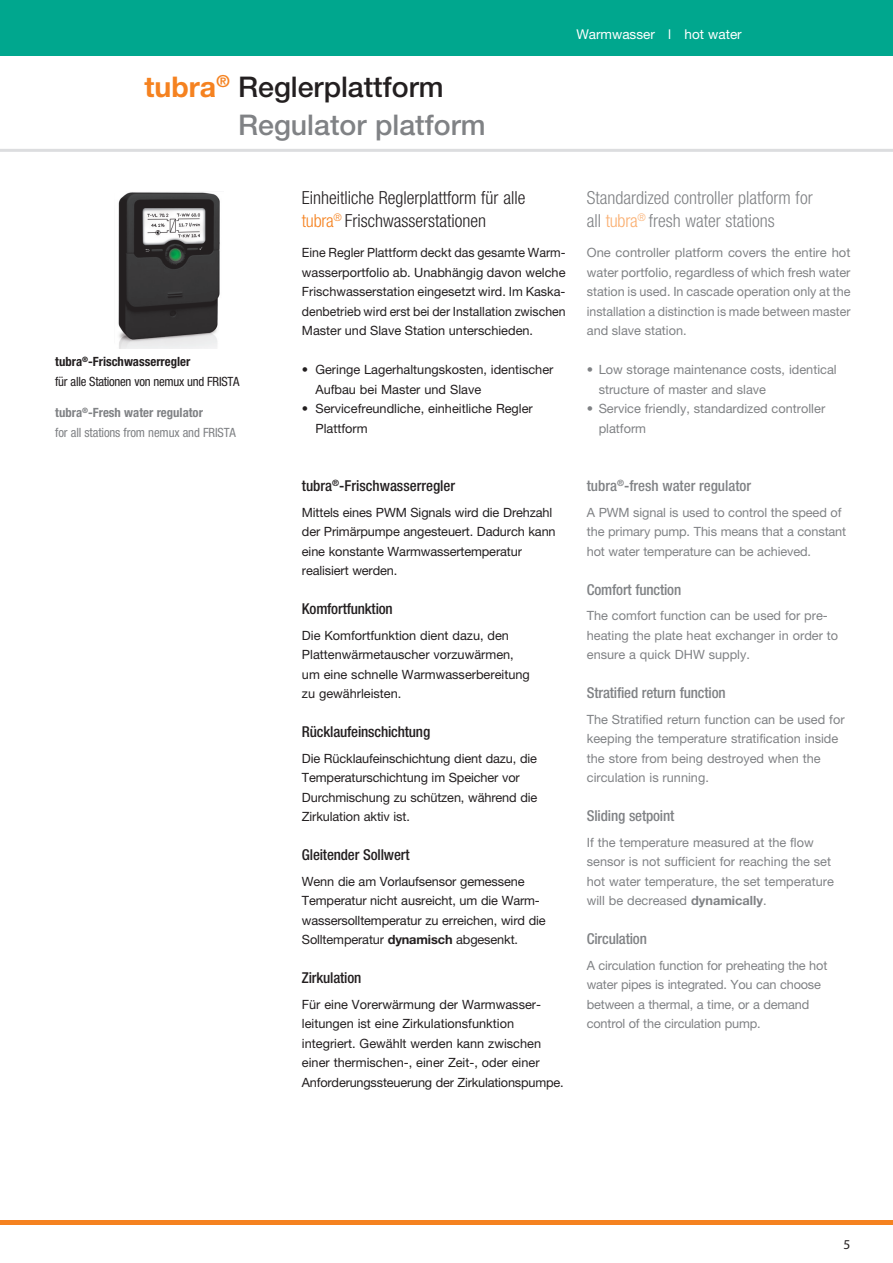
<style>
.page{position:relative;width:893px;height:1263px;background:#fff}
.page>*{position:absolute;margin:0;border:0;box-sizing:border-box;transform-origin:0 0}
.t1{font:500 28.5px "Helvetica Neue LT Std";color:#231f20}
.t2{font:500 28.5px "Helvetica Neue LT Std";color:#808285}
.t3{font:300 condensed 18px/22.5px "Helvetica Neue LT Std";color:#231f20}
.t4{font:300 condensed 18px/22.5px "Helvetica Neue LT Std";color:#808285}
.t5{font:500 condensed 15px "Helvetica Neue LT Std";letter-spacing:-.01em;color:#808285}
.t6{font:500 condensed 15px "Helvetica Neue LT Std";letter-spacing:-.01em;color:#231f20}
.t7{font:13.5px "Helvetica Neue LT Std";color:#fff}
.t8{font:13.5px "Myriad Pro";color:#231f20}
.t9{font:12.75px/19.5px "Helvetica Neue LT Std";letter-spacing:-.01em;color:#231f20}
.t10{font:12.75px/19.5px "Helvetica Neue LT Std";color:#808285}
.t11{font:condensed 12.75px/19.5px "Helvetica Neue LT Std";letter-spacing:-.02em;color:#231f20}
.t12{font:condensed 12.75px "Helvetica Neue LT Std";letter-spacing:-.01em;color:#808285}
.t13{font:700 condensed 12.75px "Helvetica Neue LT Std";color:#808285}
.s1{font-weight:700;color:#f58220}
.s2{font-weight:700}
.s3{color:#f58220}
.s4{color:#faaf71}
</style>
<div class="page">
<div style="left:0;top:0;width:893px;height:55px;background:#00a78e"></div>
<div style="left:0;top:1220px;width:893px;height:5px;background:#f58220"></div>
<hr style="left:0;top:149px;width:893px;height:3px;background:#dcdddf">
<img style="left:118px;top:192px;width:102px;height:157px">
<p class="t1" style="left:145px;top:70px;width:300px"><span class="s1">tubra</span><sup>®</sup> Reglerplattform</p>
<p class="t2" style="left:238px;top:108px;width:249px">Regulator platform</p>
<p class="t7" style="left:576px;top:27px;width:80px">Warmwasser</p>
<p class="t7" style="left:668px;top:27px;width:4px">l</p>
<p class="t7" style="left:685px;top:27px;width:59px">hot water</p>
<p class="t11" style="left:55px;top:352px;width:186px"><span class="s2">tubra</span><sup>®</sup><span class="s2">-Frischwasserregler<br></span>für alle Stationen von nemux und FRISTA</p>
<p class="t13" style="left:55px;top:405px;width:149px">tubra<sup>®</sup>-Fresh water regulator</p>
<p class="t12" style="left:55px;top:425px;width:182px">for all stations from nemux and FRISTA</p>
<p class="t3" style="left:302px;top:186px;width:225px">Einheitliche Reglerplattform für alle <span class="s3">tubra</span><sup>®</sup> Frischwasserstationen</p>
<p class="t9" style="left:302px;top:243px;width:265px;text-align:justify">Eine Regler Plattform deckt das gesamte Warm&shy;wasserportfolio ab. Unabhängig davon welche Frischwasserstation eingesetzt wird. Im Kaska&shy;denbetrieb wird erst bei der Installation zwischen Master und Slave Station unterschieden.</p>
<p class="t9" style="left:315px;top:360px;width:240px;text-indent:-14px">• Geringe Lagerhaltungskosten, identischer<br>Aufbau bei Master und Slave</p>
<p class="t9" style="left:315px;top:399px;width:219px;text-indent:-14px">• Servicefreundliche, einheitliche Regler<br>Plattform</p>
<p class="t6" style="left:302px;top:477px;width:155px">tubra<sup>®</sup>-Frischwasserregler</p>
<p class="t9" style="left:302px;top:502px;width:255px">Mittels eines PWM Signals wird die Drehzahl der Primärpumpe angesteuert. Dadurch kann eine konstante Warmwassertemperatur realisiert werden.</p>
<p class="t6" style="left:302px;top:600px;width:92px">Komfortfunktion</p>
<p class="t9" style="left:302px;top:625px;width:230px">Die Komfortfunktion dient dazu, den Plattenwärmetauscher vorzuwärmen, um eine schnelle Warmwasserbereitung zu gewährleisten.</p>
<p class="t6" style="left:302px;top:723px;width:130px">Rücklaufeinschichtung</p>
<p class="t9" style="left:302px;top:748px;width:237px">Die Rücklaufeinschichtung dient dazu, die Temperaturschichtung im Speicher vor Durchmischung zu schützen, während die Zirkulation aktiv ist.</p>
<p class="t6" style="left:302px;top:846px;width:109px">Gleitender Sollwert</p>
<p class="t9" style="left:302px;top:871px;width:245px">Wenn die am Vorlaufsensor gemessene Temperatur nicht ausreicht, um die Warm&shy;wassersolltemperatur zu erreichen, wird die Solltemperatur <span class="s2">dynamisch</span> abgesenkt.</p>
<p class="t6" style="left:302px;top:969px;width:61px">Zirkulation</p>
<p class="t9" style="left:302px;top:994px;width:263px">Für eine Vorerwärmung der Warmwasser&shy;leitungen ist eine Zirkulationsfunktion integriert. Gewählt werden kann zwischen einer thermischen-, einer Zeit-, oder einer Anforderungssteuerung der Zirkulationspumpe.</p>
<p class="t4" style="left:587px;top:186px;width:227px">Standardized controller platform for all <span class="s4">tubra</span><sup>®</sup> fresh water stations</p>
<p class="t10" style="left:587px;top:243px;width:265px;text-align:justify">One controller platform covers the entire hot water portfolio, regardless of which fresh water station is used. In cascade operation only at the installation a distinction is made between master and slave station.</p>
<p class="t10" style="left:599px;top:360px;width:240px;text-indent:-12px">• Low storage maintenance costs, identical structure of master and slave</p>
<p class="t10" style="left:599px;top:399px;width:228px;text-indent:-12px">• Service friendly, standardized controller platform</p>
<p class="t5" style="left:587px;top:477px;width:166px">tubra<sup>®</sup>-fresh water regulator</p>
<p class="t10" style="left:587px;top:502px;width:261px">A PWM signal is used to control the speed of the primary pump. This means that a constant hot water temperature can be achieved.</p>
<p class="t5" style="left:587px;top:580px;width:96px">Comfort function</p>
<p class="t10" style="left:587px;top:606px;width:253px">The comfort function can be used for pre&shy;heating the plate heat exchanger in order to ensure a quick DHW supply.</p>
<p class="t5" style="left:587px;top:684px;width:140px">Stratified return function</p>
<p class="t10" style="left:587px;top:709px;width:259px">The Stratified return function can be used for keeping the temperature stratification inside the store from being destroyed when the circulation is running.</p>
<p class="t5" style="left:587px;top:807px;width:89px">Sliding setpoint</p>
<p class="t10" style="left:587px;top:832px;width:249px">If the temperature measured at the flow sensor is not sufficient for reaching the set hot water temperature, the set temperature will be decreased <span class="s2">dynamically</span>.</p>
<p class="t5" style="left:587px;top:930px;width:62px">Circulation</p>
<p class="t10" style="left:587px;top:955px;width:242px">A circulation function for preheating the hot water pipes is integrated. You can choose between a thermal, a time, or a demand control of the circulation pump.</p>
<p class="t8" style="left:843px;top:1236px;width:8px">5</p>
</div>
